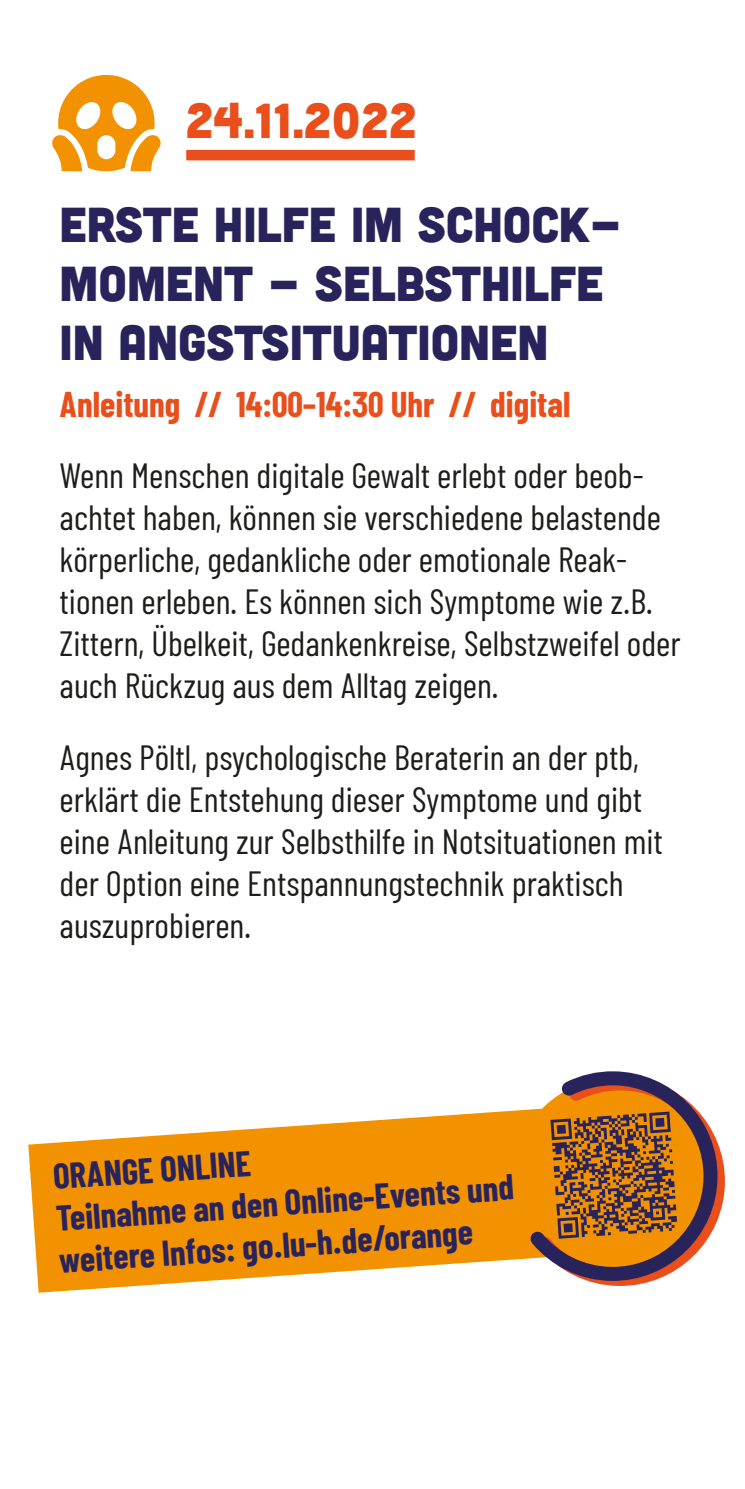
<style>
.page{position:relative;width:745px;height:1489px;background:#fff}
.page>*{position:absolute;margin:0;border:0;box-sizing:border-box;transform-origin:0 0}
.H1_-_Veranstaltung{font:49px/58.8px "Cubano Sharp";color:#29235c}
.H1_-_Veranstaltung-2{font:49px "Cubano Sharp";color:#e94e1b}
.P_-_Fließtext_Barlow{font:35px/42px "Barlow Condensed";color:#1d1d1b}
.H3_-_Eventdetails{font:700 35px/42px "Barlow Condensed";color:#29235c}
.H3_-_Eventdetails-2{font:700 35px "Barlow Condensed";color:#e94e1b}
</style>
<div class="page">
<div style="left:186px;top:150px;width:228px;height:10px;background:#e94e1b"></div>
<svg style="left:52px;top:75px;width:109px;height:96px"></svg>
<svg style="left:28px;top:1110px;width:489px;height:182px;fill:#f39200"></svg>
<svg style="left:517px;top:1071px;width:208px;height:215px"></svg>
<svg style="left:550px;top:1111px;width:126px;height:127px;background:#9a6128"></svg>
<p class="H1_-_Veranstaltung-2" style="left:186px;top:89px;width:232px">24.11.2022</p>
<p class="H1_-_Veranstaltung" style="left:60px;top:193px;width:563px">ERSTE HILFE IM SCHOCK-<br>MOMENT - SELBSTHILFE<br>IN ANGSTSITUATIONEN</p>
<p class="H3_-_Eventdetails-2" style="left:60px;top:382px;width:512px">Anleitung // 14:00–14:30 Uhr // digital</p>
<p class="P_-_Fließtext_Barlow" style="left:60px;top:454px;width:622px">Wenn Menschen digitale Gewalt erlebt oder beob&shy;achtet haben, können sie verschiedene belastende körperliche, gedankliche oder emotionale Reak&shy;tionen erleben. Es können sich Symptome wie z.B.<br>Zittern, Übelkeit, Gedankenkreise, Selbstzweifel oder auch Rückzug aus dem Alltag zeigen.</p>
<p class="P_-_Fließtext_Barlow" style="left:60px;top:735px;width:604px">Agnes Pöltl, psychologische Beraterin an der ptb, erklärt die Entstehung dieser Symptome und gibt eine Anleitung zur Selbsthilfe in Notsituationen mit der Option eine Entspannungstechnik praktisch auszuprobieren.</p>
<p class="H3_-_Eventdetails" style="left:52px;top:1154px;width:460px;rotate:-4deg">ORANGE ONLINE<br>Teilnahme an den Online-Events und weitere Infos: go.lu-h.de/orange</p>
</div>
